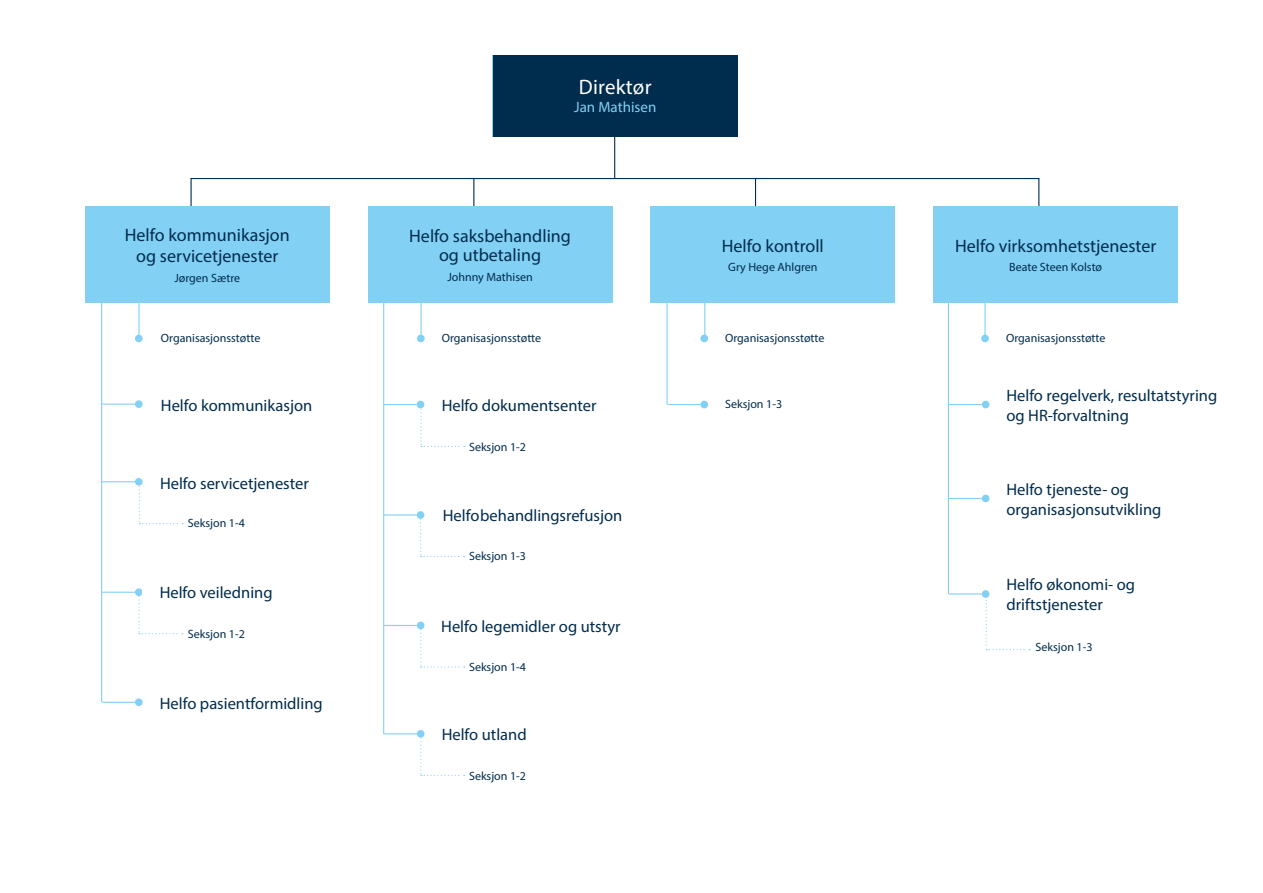
<style>
.page{position:relative;width:1263px;height:893px;background:#fff}
.page>*{position:absolute;margin:0;border:0;box-sizing:border-box;transform-origin:0 0}
.t1{font:21px "Myriad Pro";letter-spacing:.01em;color:#fff}
.t2{font:18px/21.6px "Myriad Pro";color:#002c4d;text-align:center}
.t3{font:16.5px/19.8px "Myriad Pro";color:#002c4d}
.t4{font:15px "Myriad Pro";color:#83d0f5}
.t5{font:12px "Myriad Pro";color:#002c4d}
</style>
<div class="page">
<hr style="left:949px;top:593px;width:33px;height:2px;background:#83d0f5">
<hr style="left:949px;top:498px;width:33px;height:1px;background:#83d0f5">
<hr style="left:102px;top:404px;width:33px;height:1px;background:#83d0f5">
<hr style="left:949px;top:404px;width:33px;height:1px;background:#83d0f5">
<hr style="left:138px;top:303px;width:2px;height:32px;background:#83d0f5">
<hr style="left:420px;top:303px;width:2px;height:32px;background:#83d0f5">
<svg style="left:473px;top:179px;width:1px;height:28px"></svg>
<hr style="left:190px;top:179px;width:2px;height:28px;background:#002c4d">
<svg style="left:986px;top:593px;width:44px;height:57px"></svg>
<hr style="left:101px;top:303px;width:1px;height:399px;background:#83d0f5">
<hr style="left:948px;top:303px;width:1px;height:291px;background:#83d0f5">
<hr style="left:383px;top:303px;width:1px;height:431px;background:#83d0f5">
<hr style="left:704px;top:303px;width:1px;height:35px;background:#83d0f5">
<hr style="left:984px;top:303px;width:2px;height:35px;background:#83d0f5">
<svg style="left:755px;top:179px;width:1px;height:28px"></svg>
<svg style="left:1038px;top:179px;width:1px;height:28px"></svg>
<hr style="left:614px;top:136px;width:1px;height:43px;background:#002c4d">
<div style="left:85px;top:207px;width:245px;height:96px;background:#83d0f5"></div>
<div style="left:368px;top:207px;width:244px;height:96px;background:#83d0f5"></div>
<div style="left:651px;top:207px;width:244px;height:96px;background:#83d0f5"></div>
<div style="left:933px;top:207px;width:245px;height:96px;background:#83d0f5"></div>
<hr style="left:190px;top:178px;width:849px;height:1px;background:#002c4d">
<div style="left:493px;top:55px;width:244px;height:81px;background:#002c4d"></div>
<div style="left:135px;top:335px;width:8px;height:7px;background:#83d0f5;border-radius:50%"></div>
<div style="left:417px;top:335px;width:8px;height:7px;background:#83d0f5;border-radius:50%"></div>
<div style="left:981px;top:335px;width:8px;height:7px;background:#83d0f5;border-radius:50%"></div>
<div style="left:135px;top:400px;width:8px;height:8px;background:#83d0f5;border-radius:50%"></div>
<div style="left:982px;top:401px;width:7px;height:7px;background:#83d0f5;border-radius:50%"></div>
<div style="left:700px;top:335px;width:8px;height:7px;background:#83d0f5;border-radius:50%"></div>
<hr style="left:102px;top:481px;width:33px;height:1px;background:#83d0f5">
<hr style="left:102px;top:592px;width:33px;height:1px;background:#83d0f5">
<div style="left:135px;top:478px;width:8px;height:8px;background:#83d0f5;border-radius:50%"></div>
<div style="left:135px;top:588px;width:8px;height:8px;background:#83d0f5;border-radius:50%"></div>
<div style="left:982px;top:495px;width:7px;height:7px;background:#83d0f5;border-radius:50%"></div>
<hr style="left:102px;top:702px;width:33px;height:1px;background:#83d0f5">
<svg style="left:138px;top:588px;width:45px;height:46px"></svg>
<div style="left:143px;top:555px;width:187px;height:74px;background:#fff"></div>
<div style="left:135px;top:698px;width:8px;height:8px;background:#83d0f5;border-radius:50%"></div>
<div style="left:982px;top:590px;width:7px;height:8px;background:#83d0f5;border-radius:50%"></div>
<hr style="left:668px;top:404px;width:32px;height:1px;background:#83d0f5">
<hr style="left:666px;top:303px;width:2px;height:102px;background:#83d0f5">
<div style="left:700px;top:401px;width:8px;height:7px;background:#83d0f5;border-radius:50%"></div>
<svg style="left:139px;top:482px;width:44px;height:42px"></svg>
<hr style="left:384px;top:404px;width:33px;height:1px;background:#83d0f5">
<hr style="left:384px;top:514px;width:33px;height:2px;background:#83d0f5">
<div style="left:417px;top:401px;width:7px;height:7px;background:#83d0f5;border-radius:50%"></div>
<div style="left:417px;top:511px;width:7px;height:8px;background:#83d0f5;border-radius:50%"></div>
<svg style="left:420px;top:515px;width:45px;height:42px"></svg>
<svg style="left:420px;top:405px;width:45px;height:42px"></svg>
<hr style="left:384px;top:625px;width:33px;height:1px;background:#83d0f5">
<hr style="left:384px;top:733px;width:33px;height:1px;background:#83d0f5">
<div style="left:417px;top:622px;width:7px;height:7px;background:#83d0f5;border-radius:50%"></div>
<div style="left:417px;top:730px;width:7px;height:8px;background:#83d0f5;border-radius:50%"></div>
<svg style="left:420px;top:626px;width:45px;height:41px"></svg>
<svg style="left:420px;top:734px;width:45px;height:42px"></svg>
<p class="t2" style="left:125px;top:224px;width:167px">Helfo kommunikasjon og servicetjenester</p>
<p class="t5" style="left:174px;top:271px;width:67px">Jørgen Sætre</p>
<p class="t1" style="left:579px;top:74px;width:74px">Direktør</p>
<p class="t4" style="left:574px;top:98px;width:84px">Jan Mathisen</p>
<p class="t2" style="left:409px;top:226px;width:163px;line-height:19.5px">Helfo saksbehandling og utbetaling</p>
<p class="t5" style="left:447px;top:269px;width:87px">Johnny Mathisen</p>
<p class="t2" style="left:722px;top:235px;width:104px">Helfo kontroll</p>
<p class="t5" style="left:728px;top:260px;width:91px">Gry Hege Ahlgren</p>
<p class="t2" style="left:955px;top:235px;width:203px">Helfo virksomhetstjenester</p>
<p class="t5" style="left:1009px;top:260px;width:94px">Beate Steen Kolstø</p>
<p class="t5" style="left:161px;top:330px;width:101px">Organisasjonsstøtte</p>
<p class="t5" style="left:442px;top:330px;width:101px">Organisasjonsstøtte</p>
<p class="t5" style="left:725px;top:330px;width:101px">Organisasjonsstøtte</p>
<p class="t5" style="left:1006px;top:330px;width:101px">Organisasjonsstøtte</p>
<p class="t3" style="left:161px;top:395px;width:153px">Helfo kommunikasjon</p>
<p class="t3" style="left:442px;top:395px;width:156px">Helfo dokumentsenter</p>
<p class="t3" style="left:1006px;top:385px;width:212px">Helfo regelverk, resultatstyring og HR-forvaltning</p>
<p class="t5" style="left:725px;top:397px;width:59px">Seksjon 1-3</p>
<p class="t5" style="left:469px;top:439px;width:59px">Seksjon 1-2</p>
<p class="t3" style="left:160px;top:473px;width:150px">Helfo servicetjenester</p>
<p class="t5" style="left:188px;top:516px;width:59px">Seksjon 1-4</p>
<p class="t3" style="left:443px;top:506px;width:181px">Helfo behandlingsrefusjon</p>
<p class="t5" style="left:469px;top:549px;width:59px">Seksjon 1-3</p>
<p class="t3" style="left:160px;top:582px;width:114px">Helfo veiledning</p>
<p class="t5" style="left:188px;top:627px;width:59px">Seksjon 1-2</p>
<p class="t3" style="left:441px;top:616px;width:181px">Helfo legemidler og utstyr</p>
<p class="t3" style="left:160px;top:693px;width:164px">Helfo pasientformidling</p>
<p class="t5" style="left:469px;top:660px;width:59px">Seksjon 1-4</p>
<p class="t3" style="left:442px;top:724px;width:86px">Helfo utland</p>
<p class="t5" style="left:469px;top:769px;width:59px">Seksjon 1-2</p>
<p class="t3" style="left:1006px;top:479px;width:156px">Helfo tjeneste- og organisasjonsutvikling</p>
<p class="t3" style="left:1006px;top:574px;width:130px">Helfo økonomi- og driftstjenester</p>
<p class="t5" style="left:1035px;top:639px;width:59px">Seksjon 1-3</p>
</div>
